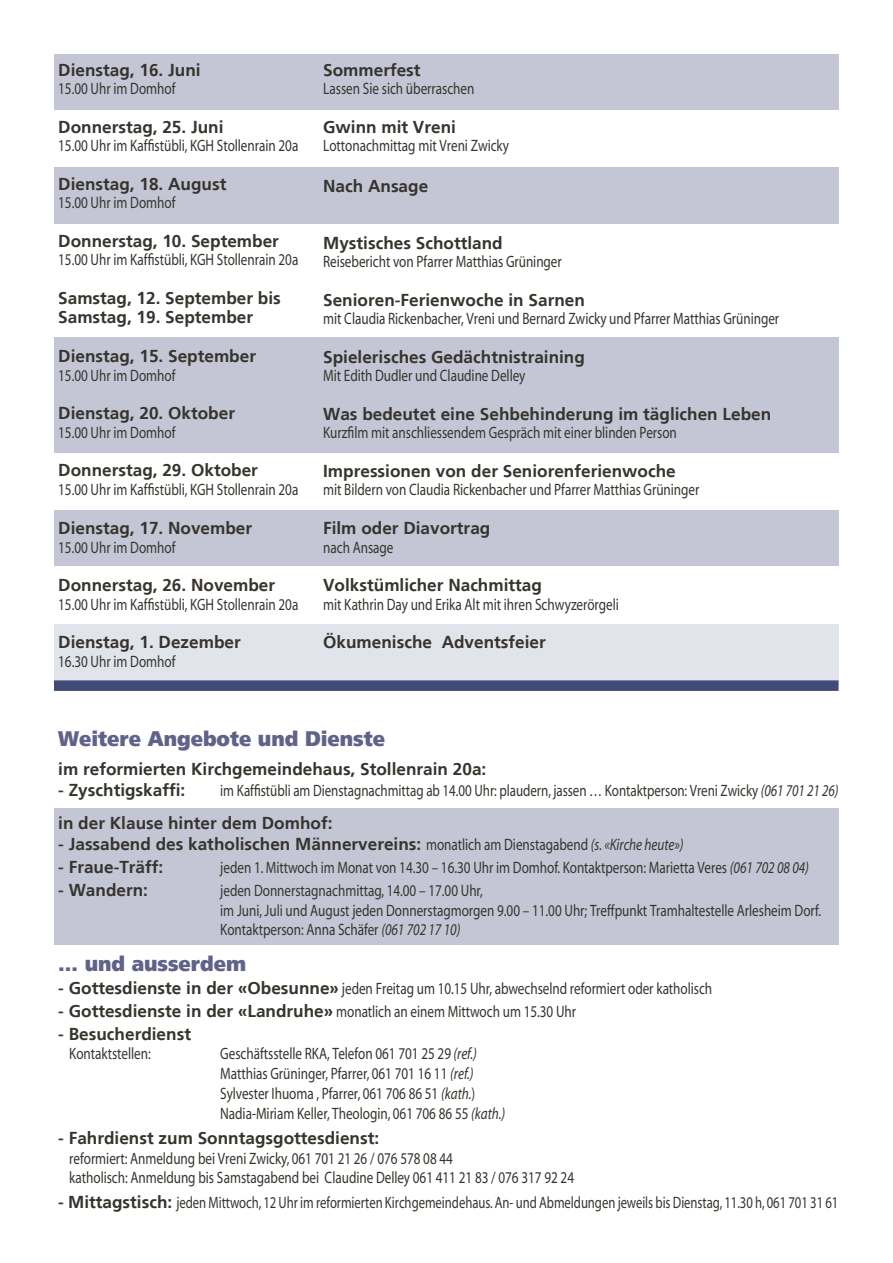
<style>
.page{position:relative;width:893px;height:1263px;background:#fff}
.page>*{position:absolute;margin:0;border:0;box-sizing:border-box;transform-origin:0 0}
.t1{font:21px "Weissach Black Regular SWFTE";letter-spacing:-.005em;color:#606289;scale:.95 1}
.t2{font:17.25px/19.5px "Weissach Bold SWFTE";color:#37342e}
.t3{font:16.5px/19.8px "Myriad";letter-spacing:-.005em;color:#37342e;scale:.8 1}
.t4{font:16.5px "Myriad";letter-spacing:-.005em;color:#37342e;scale:.77 1}
.t5{font:16.5px "Myriad";letter-spacing:-.005em;color:#37342e;scale:.79 1}
.s1{font-style:italic}
.s2{font-family:"Myriad";font-size:16.5px}
.s3{font-family:"Myriad";font-style:italic;font-size:16.5px}
.s4{font-family:"Weissach Bold SWFTE";font-size:17.25px}
</style>
<div class="page">
<div style="left:54px;top:54px;width:784px;height:55px;background:#c4c6d5"></div>
<div style="left:54px;top:167px;width:784px;height:57px;background:#c4c6d5"></div>
<div style="left:54px;top:808px;width:784px;height:136px;background:#c4c6d5"></div>
<div style="left:54px;top:510px;width:784px;height:56px;background:#c4c6d5"></div>
<div style="left:54px;top:337px;width:784px;height:115px;background:#c4c6d5"></div>
<div style="left:54px;top:624px;width:784px;height:60px;background:#e2e4eb"></div>
<div style="left:54px;top:680px;width:784px;height:11px;background:#424a79"></div>
<p class="t2" style="left:58px;top:60px;width:144px">Dienstag, 16. Juni</p>
<p class="t3" style="left:58px;top:80px;width:148px">15.00 Uhr im Domhof</p>
<p class="t2" style="left:58px;top:117px;width:167px">Donnerstag, 25. Juni</p>
<p class="t3" style="left:58px;top:137px;width:302px">15.00 Uhr im Kaffistübli, KGH Stollenrain 20a</p>
<p class="t2" style="left:58px;top:174px;width:170px">Dienstag, 18. August</p>
<p class="t3" style="left:58px;top:194px;width:148px">15.00 Uhr im Domhof</p>
<p class="t2" style="left:58px;top:231px;width:222px">Donnerstag, 10. September</p>
<p class="t3" style="left:58px;top:251px;width:302px">15.00 Uhr im Kaffistübli, KGH Stollenrain 20a</p>
<p class="t2" style="left:58px;top:288px;width:224px">Samstag, 12. September bis<br>Samstag, 19. September</p>
<p class="t2" style="left:58px;top:346px;width:199px">Dienstag, 15. September</p>
<p class="t3" style="left:58px;top:366px;width:148px">15.00 Uhr im Domhof</p>
<p class="t2" style="left:58px;top:403px;width:178px">Dienstag, 20. Oktober</p>
<p class="t3" style="left:58px;top:423px;width:148px">15.00 Uhr im Domhof</p>
<p class="t2" style="left:58px;top:460px;width:201px">Donnerstag, 29. Oktober</p>
<p class="t3" style="left:58px;top:480px;width:302px">15.00 Uhr im Kaffistübli, KGH Stollenrain 20a</p>
<p class="t2" style="left:58px;top:518px;width:195px">Dienstag, 17. November</p>
<p class="t3" style="left:58px;top:538px;width:148px">15.00 Uhr im Domhof</p>
<p class="t2" style="left:58px;top:575px;width:218px">Donnerstag, 26. November</p>
<p class="t3" style="left:58px;top:595px;width:302px">15.00 Uhr im Kaffistübli, KGH Stollenrain 20a</p>
<p class="t2" style="left:58px;top:632px;width:184px">Dienstag, 1. Dezember</p>
<p class="t3" style="left:58px;top:652px;width:148px">16.30 Uhr im Domhof</p>
<p class="t2" style="left:323px;top:60px;width:99px">Sommerfest</p>
<p class="t3" style="left:323px;top:80px;width:191px">Lassen Sie sich überraschen</p>
<p class="t2" style="left:323px;top:117px;width:134px">Gwinn mit Vreni</p>
<p class="t3" style="left:323px;top:137px;width:234px">Lottonachmittag mit Vreni Zwicky</p>
<p class="t2" style="left:323px;top:176px;width:107px">Nach Ansage</p>
<p class="t2" style="left:323px;top:233px;width:181px">Mystisches Schottland</p>
<p class="t3" style="left:323px;top:253px;width:300px">Reisebericht von Pfarrer Matthias Grüninger</p>
<p class="t2" style="left:323px;top:290px;width:263px">Senioren-Ferienwoche in Sarnen</p>
<p class="t3" style="left:323px;top:310px;width:572px">mit Claudia Rickenbacher, Vreni und Bernard Zwicky und Pfarrer Matthias Grüninger</p>
<p class="t2" style="left:323px;top:347px;width:263px">Spielerisches Gedächtnistraining</p>
<p class="t3" style="left:323px;top:367px;width:254px">Mit Edith Dudler und Claudine Delley</p>
<p class="t2" style="left:323px;top:404px;width:450px">Was bedeutet eine Sehbehinderung im täglichen Leben</p>
<p class="t3" style="left:323px;top:424px;width:444px">Kurzfilm mit anschliessendem Gespräch mit einer blinden Person</p>
<p class="t2" style="left:323px;top:461px;width:354px">Impressionen von der Seniorenferienwoche</p>
<p class="t3" style="left:323px;top:481px;width:472px">mit Bildern von Claudia Rickenbacher und Pfarrer Matthias Grüninger</p>
<p class="t2" style="left:323px;top:518px;width:169px">Film oder Diavortrag</p>
<p class="t3" style="left:323px;top:538px;width:89px">nach Ansage</p>
<p class="t2" style="left:323px;top:575px;width:220px">Volkstümlicher Nachmittag</p>
<p class="t3" style="left:323px;top:595px;width:371px">mit Kathrin Day und Erika Alt mit ihren Schwyzerörgeli</p>
<p class="t2" style="left:323px;top:632px;width:224px">Ökumenische Adventsfeier</p>
<p class="t1" style="left:58px;top:726px;width:345px">Weitere Angebote und Dienste</p>
<p class="t2" style="left:58px;top:759px;width:430px">im reformierten Kirchgemeindehaus, Stollenrain 20a:</p>
<p class="t2" style="left:58px;top:780px;width:129px">- Zyschtigskaffi:</p>
<p class="t5" style="left:220px;top:782px;width:784px">im Kaffistübli am Dienstagnachmittag ab 14.00 Uhr: plaudern, jassen … Kontaktperson: Vreni Zwicky <span class="s1">(061 701 21 26)</span></p>
<p class="t2" style="left:58px;top:813px;width:276px">in der Klause hinter dem Domhof:</p>
<p class="t2" style="left:58px;top:834px;width:627px">- Jassabend des katholischen Männervereins: <span class="s2">monatlich am Dienstagabend</span> <span class="s3">(s. «Kirche heute»)</span></p>
<p class="t2" style="left:58px;top:857px;width:107px">- Fraue-Träff:</p>
<p class="t3" style="left:220px;top:858px;width:737px">jeden 1. Mittwoch im Monat von 14.30 – 16.30 Uhr im Domhof. Kontaktperson: Marietta Veres <span class="s1">(061 702 08 04)</span></p>
<p class="t2" style="left:58px;top:880px;width:91px">- Wandern:</p>
<p class="t3" style="left:220px;top:881px;width:753px">jeden Donnerstagnachmittag, 14.00 – 17.00 Uhr,<br>im Juni, Juli und August jeden Donnerstagmorgen 9.00 – 11.00 Uhr; Treffpunkt Tramhaltestelle Arlesheim Dorf.<br>Kontaktperson: Anna Schäfer <span class="s1">(061 702 17 10)</span></p>
<p class="t1" style="left:58px;top:951px;width:199px">… und ausserdem</p>
<p class="t3" style="left:58px;top:979px;width:819px"><span class="s4">- Gottesdienste in der «Obesunne»</span> jeden Freitag um 10.15 Uhr, abwechselnd reformiert oder katholisch</p>
<p class="t3" style="left:58px;top:1002px;width:649px"><span class="s4">- Gottesdienste in der «Landruhe»</span> monatlich an einem Mittwoch um 15.30 Uhr</p>
<p class="t2" style="left:58px;top:1024px;width:134px">- Besucherdienst</p>
<p class="t3" style="left:69px;top:1045px;width:103px">Kontaktstellen:</p>
<p class="t3" style="left:220px;top:1045px;width:358px">Geschäftsstelle RKA, Telefon 061 701 25 29 <span class="s1">(ref.)<br></span>Matthias Grüninger, Pfarrer, 061 701 16 11 <span class="s1">(ref.)<br></span>Sylvester Ihuoma , Pfarrer, 061 706 86 51 <span class="s1">(kath.</span>)<br>Nadia-Miriam Keller, Theologin, 061 706 86 55 <span class="s1">(kath.)</span></p>
<p class="t2" style="left:58px;top:1128px;width:322px">- Fahrdienst zum Sonntagsgottesdienst:</p>
<p class="t3" style="left:69px;top:1149px;width:632px">reformiert: Anmeldung bei Vreni Zwicky, 061 701 21 26 / 076 578 08 44<br>katholisch: Anmeldung bis Samstagabend bei Claudine Delley 061 411 21 83 / 076 317 92 24</p>
<p class="t4" style="left:58px;top:1195px;width:1015px"><span class="s4">- Mittagstisch:</span> jeden Mittwoch, 12 Uhr im reformierten Kirchgemeindehaus. An- und Abmeldungen jeweils bis Dienstag, 11.30 h, 061 701 31 61</p>
</div>
